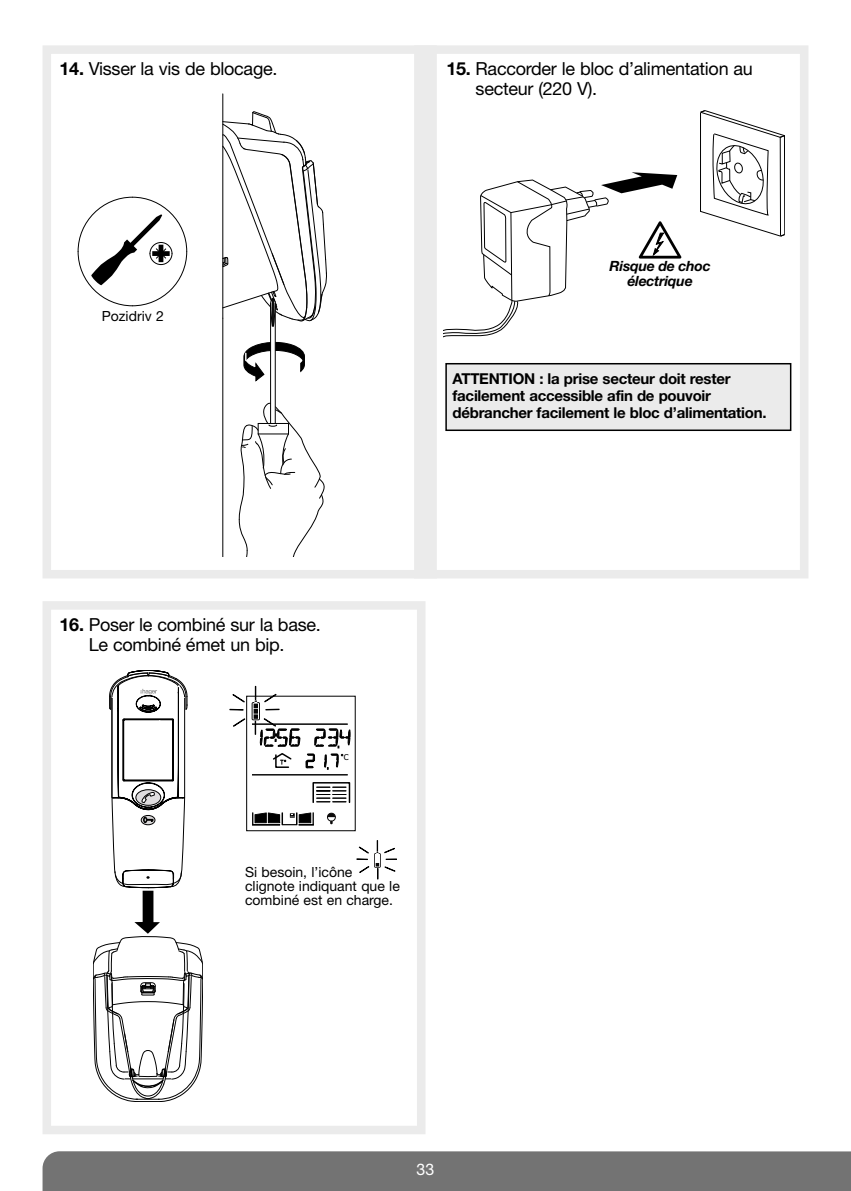
<style>
.page{position:relative;width:851px;height:1191px;background:#fff}
.page>*{position:absolute;margin:0;border:0;box-sizing:border-box;transform-origin:0 0}
.t1{font:18px/20px "Helvetica Neue LT Com";letter-spacing:-.015em;color:#000}
.t2{font:16px "Helvetica Neue LT Com";color:#fff}
.t3{font:700 15px/17px "Helvetica Neue LT Com";letter-spacing:-.015em;color:#000}
.t4{font:italic 700 14.2px/14.2px "Helvetica Neue LT Com";letter-spacing:-.015em;color:#000;text-align:center}
.t5{font:14px/14px "Helvetica Neue LT Com";color:#000}
.t6{font:8px "Tahoma";color:#000}
.s1{font-weight:700}
</style>
<div class="page">
<div style="left:43px;top:1151px;width:807px;height:40px;background:#737373"></div>
<div style="left:43px;top:45px;width:765px;height:533px;border:9px solid #ebebeb"></div>
<div style="left:414px;top:45px;width:23px;height:533px;background:#ebebeb"></div>
<hr style="left:222px;top:94px;width:1px;height:224px;background:#000">
<svg style="left:222px;top:111px;width:104px;height:445px"></svg>
<svg style="left:78px;top:197px;width:109px;height:109px"></svg>
<div style="left:43px;top:601px;width:382px;height:533px;border:9px solid #ebebeb"></div>
<svg style="left:700px;top:110px;width:84px;height:127px"></svg>
<svg style="left:93px;top:670px;width:110px;height:431px"></svg>
<div style="left:327px;top:812px;width:9px;height:9px;border:1px solid #0b0a0a;border-radius:50%"></div>
<div style="left:312px;top:782px;width:38px;height:21px;border:2px solid #000"></div>
<svg style="left:316px;top:786px;width:30px;height:16px"></svg>
<svg style="left:273px;top:753px;width:19px;height:15px"></svg>
<div style="left:246px;top:695px;width:109px;height:136px;border:1px solid #000"></div>
<svg style="left:315px;top:729px;width:35px;height:19px"></svg>
<svg style="left:306px;top:754px;width:8px;height:14px"></svg>
<hr style="left:252px;top:724px;width:95px;height:1px;background:#000">
<hr style="left:252px;top:774px;width:95px;height:1px;background:#000">
<svg style="left:324px;top:754px;width:19px;height:15px"></svg>
<svg style="left:252px;top:812px;width:62px;height:13px"></svg>
<svg style="left:327px;top:813px;width:8px;height:11px"></svg>
<svg style="left:230px;top:709px;width:13px;height:1px"></svg>
<svg style="left:233px;top:694px;width:11px;height:8px"></svg>
<div style="left:233px;top:694px;width:11px;height:8px;border:1px solid #000"></div>
<svg style="left:233px;top:719px;width:12px;height:7px"></svg>
<div style="left:233px;top:718px;width:12px;height:8px;border:1px solid #000"></div>
<svg style="left:251px;top:686px;width:49px;height:60px"></svg>
<svg style="left:265px;top:694px;width:11px;height:8px"></svg>
<div style="left:264px;top:694px;width:12px;height:8px;border:1px solid #000"></div>
<svg style="left:264px;top:718px;width:11px;height:8px"></svg>
<div style="left:264px;top:718px;width:11px;height:8px;border:1px solid #000"></div>
<div style="left:384px;top:848px;width:10px;height:4px;border:1px solid #000"></div>
<div style="left:359px;top:847px;width:9px;height:6px;border:1px solid #000"></div>
<div style="left:385px;top:866px;width:10px;height:5px;border:1px solid #000"></div>
<div style="left:359px;top:866px;width:10px;height:6px;border:1px solid #000"></div>
<svg style="left:374px;top:840px;width:6px;height:39px"></svg>
<svg style="left:443px;top:172px;width:238px;height:166px"></svg>
<div style="left:446px;top:364px;width:344px;height:66px;background:#ebebeb"></div>
<div style="left:445px;top:363px;width:346px;height:68px;border:2px solid #000"></div>
<p class="t1" style="left:60px;top:59px;width:219px"><span class="s1">14.</span> Visser la vis de blocage.</p>
<p class="t1" style="left:475px;top:59px;width:279px;text-indent:-29px"><span class="s1">15.</span> Raccorder le bloc d’alimentation au secteur (220 V).</p>
<p class="t5" style="left:102px;top:309px;width:64px">Pozidriv 2</p>
<p class="t4" style="left:609px;top:260px;width:102px">Risque de choc électrique</p>
<p class="t3" style="left:452px;top:370px;width:315px">ATTENTION : la prise secteur doit rester facilement accessible afin de pouvoir débrancher facilement le bloc d’alimentation.</p>
<p class="t1" style="left:60px;top:614px;width:263px;text-align:center"><span class="s1">16.</span> Poser le combiné sur la base.<br>Le combiné émet un bip.</p>
<p class="t6" style="left:344px;top:752px;width:6px">C</p>
<p class="t5" style="left:245px;top:865px;width:156px">Si besoin, l’icône clignote indiquant que le combiné est en charge.</p>
<p class="t2" style="left:416px;top:1159px;width:19px">33</p>
</div>
